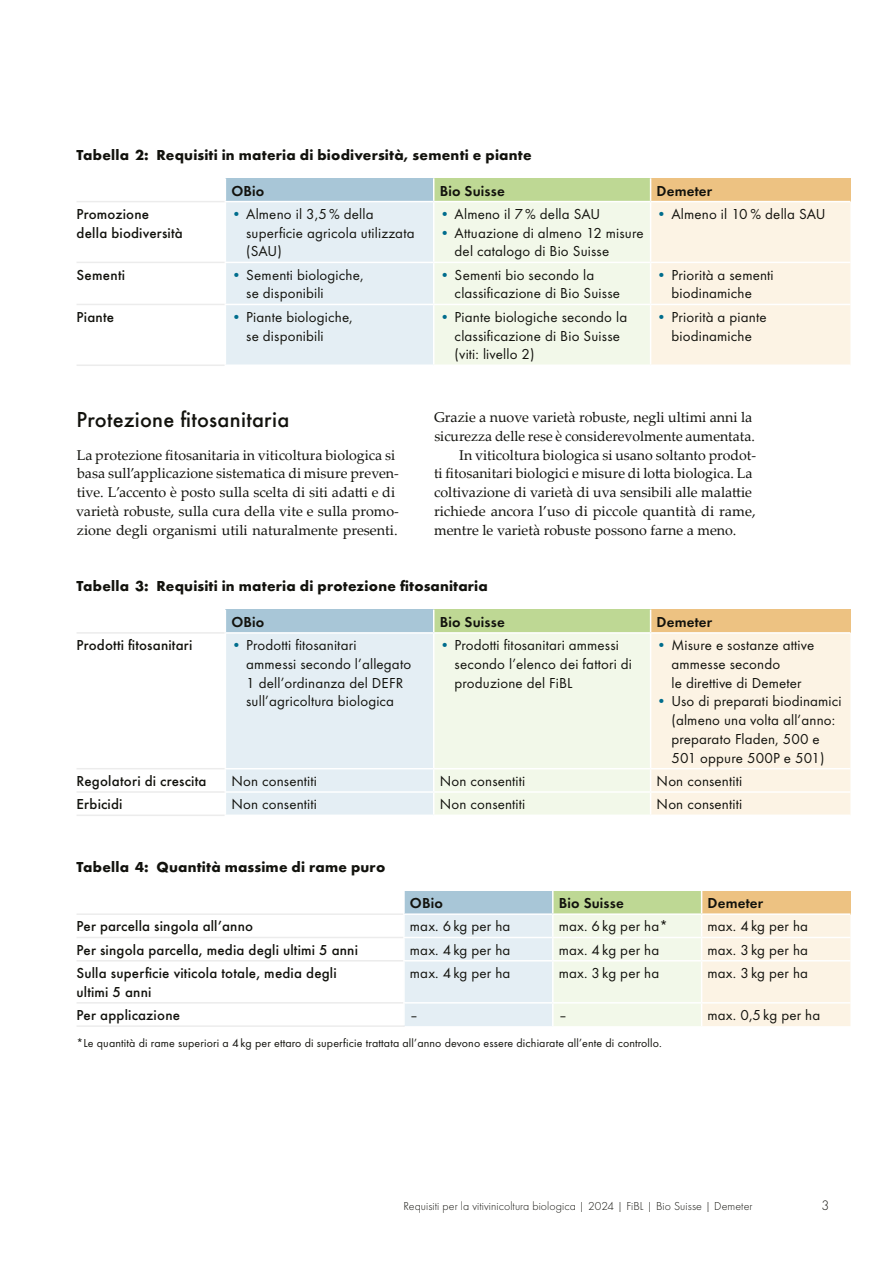
<style>
.page{position:relative;width:893px;height:1263px;background:#fff}
.page>*{position:absolute;margin:0;border:0;box-sizing:border-box;transform-origin:0 0}
.t1{font:500 22.5px "Function Pro";letter-spacing:.01em;color:#12120d}
.t2{font:15px/18.8px "Function Pro";letter-spacing:.01em;color:#12120d}
.t3{font:500 15px/18.8px "Function Pro";letter-spacing:.01em;color:#12120d}
.t4{font:700 15px "Function Pro";letter-spacing:.015em;color:#12120d}
.t5{font:600 15px "Function Pro";letter-spacing:.01em;color:#12120d}
.t6{font:14.25px/18.8px "Palatino Linotype";color:#12120d}
.t7{font:300 14.25px "Function Pro";color:#12120d}
.t8{font:12px "Function Pro";letter-spacing:.01em;color:#12120d}
.t9{font:300 12px "Function Pro";letter-spacing:.005em;color:#12120d}
.s1{color:#006d8d}
</style>
<div class="page">
<svg style="left:225px;top:610px;width:625px;height:204px;background:#ecefe4"></svg>
<hr style="left:77px;top:768px;width:148px;height:1px;background:#ececec">
<hr style="left:77px;top:791px;width:148px;height:2px;background:#ececec">
<hr style="left:77px;top:814px;width:148px;height:2px;background:#ececec">
<hr style="left:77px;top:632px;width:148px;height:2px;background:#ececec">
<svg style="left:225px;top:178px;width:625px;height:186px;background:#ebeee2"></svg>
<hr style="left:225px;top:201px;width:209px;height:1px;background:#fff">
<hr style="left:225px;top:202px;width:1px;height:60px;background:#fff">
<hr style="left:434px;top:201px;width:217px;height:1px;background:#fff">
<hr style="left:433px;top:202px;width:1px;height:60px;background:#fff">
<hr style="left:651px;top:201px;width:199px;height:1px;background:#fff">
<hr style="left:650px;top:202px;width:1px;height:60px;background:#fff">
<hr style="left:225px;top:262px;width:209px;height:1px;background:#fff">
<hr style="left:225px;top:263px;width:1px;height:41px;background:#fff">
<hr style="left:434px;top:262px;width:217px;height:1px;background:#fff">
<hr style="left:433px;top:263px;width:1px;height:41px;background:#fff">
<hr style="left:651px;top:262px;width:199px;height:1px;background:#fff">
<hr style="left:650px;top:263px;width:1px;height:41px;background:#fff">
<hr style="left:225px;top:304px;width:209px;height:1px;background:#fff">
<hr style="left:225px;top:305px;width:1px;height:59px;background:#fff">
<hr style="left:434px;top:304px;width:217px;height:1px;background:#fff">
<hr style="left:433px;top:305px;width:1px;height:59px;background:#fff">
<hr style="left:651px;top:304px;width:199px;height:1px;background:#fff">
<hr style="left:650px;top:305px;width:1px;height:59px;background:#fff">
<hr style="left:77px;top:262px;width:148px;height:1px;background:#ececec">
<hr style="left:77px;top:304px;width:148px;height:1px;background:#ececec">
<hr style="left:77px;top:364px;width:148px;height:2px;background:#ececec">
<hr style="left:77px;top:201px;width:148px;height:1px;background:#ececec">
<svg style="left:404px;top:891px;width:446px;height:135px;background:#eaece0"></svg>
<hr style="left:77px;top:913px;width:326px;height:2px;background:#ececec">
<hr style="left:77px;top:937px;width:326px;height:1px;background:#ececec">
<hr style="left:77px;top:960px;width:326px;height:1px;background:#ececec">
<hr style="left:77px;top:1002px;width:326px;height:1px;background:#ececec">
<hr style="left:77px;top:1025px;width:328px;height:2px;background:#ececec">
<p class="t4" style="left:77px;top:145px;width:456px">Tabella 2: Requisiti in materia di biodiversità, sementi e piante</p>
<p class="t5" style="left:231px;top:181px;width:34px">OBio</p>
<p class="t5" style="left:440px;top:181px;width:67px">Bio Suisse</p>
<p class="t5" style="left:657px;top:181px;width:57px">Demeter</p>
<p class="t3" style="left:77px;top:204px;width:108px">Promozione della biodiversità</p>
<p class="t2" style="left:246px;top:205px;width:170px;text-indent:-15px"><span class="s1">•</span> Almeno il 3,5 % della superficie agricola utilizzata (SAU)</p>
<p class="t2" style="left:440px;top:205px;width:162px"><span class="s1">•</span> Almeno il 7 % della SAU</p>
<p class="t2" style="left:455px;top:223px;width:191px;text-indent:-15px"><span class="s1">•</span> Attuazione di almeno 12 misure del catalogo di Bio Suisse</p>
<p class="t2" style="left:657px;top:205px;width:171px"><span class="s1">•</span> Almeno il 10 % della SAU</p>
<p class="t3" style="left:77px;top:265px;width:50px">Sementi</p>
<p class="t2" style="left:246px;top:265px;width:119px;text-indent:-15px"><span class="s1">•</span> Sementi biologiche, se disponibili</p>
<p class="t2" style="left:455px;top:265px;width:167px;text-indent:-15px"><span class="s1">•</span> Sementi bio secondo la classificazione di Bio Suisse</p>
<p class="t2" style="left:657px;top:265px;width:119px;text-align:center"><span class="s1">•</span> Priorità a sementi biodinamiche</p>
<p class="t3" style="left:77px;top:307px;width:39px">Piante</p>
<p class="t2" style="left:246px;top:307px;width:108px;text-indent:-15px"><span class="s1">•</span> Piante biologiche, se disponibili</p>
<p class="t2" style="left:455px;top:307px;width:174px;text-indent:-15px"><span class="s1">•</span> Piante biologiche secondo la classificazione di Bio Suisse (viti: livello 2)</p>
<p class="t2" style="left:657px;top:307px;width:111px;text-align:center"><span class="s1">•</span> Priorità a piante biodinamiche</p>
<h1 class="t1" style="left:77px;top:406px;width:214px">Protezione fitosanitaria</h1>
<p class="t6" style="left:76px;top:445px;width:324px">La protezione fitosanitaria in viticoltura biologica si basa sull’applicazione sistematica di misure preven&shy;tive. L’accento è posto sulla scelta di siti adatti e di varietà robuste, sulla cura della vite e sulla promo&shy;zione degli organismi utili naturalmente presenti.</p>
<p class="t6" style="left:434px;top:407px;width:320px">Grazie a nuove varietà robuste, negli ultimi anni la</p>
<p class="t6" style="left:434px;top:426px;width:322px">sicurezza delle rese è considerevolmente aumentata.</p>
<p class="t6" style="left:459px;top:445px;width:298px">In viticoltura biologica si usano soltanto prodot-</p>
<p class="t6" style="left:434px;top:464px;width:320px">ti fitosanitari biologici e misure di lotta biologica. La</p>
<p class="t6" style="left:434px;top:482px;width:319px">coltivazione di varietà di uva sensibili alle malattie</p>
<p class="t6" style="left:434px;top:501px;width:323px">richiede ancora l’uso di piccole quantità di rame,</p>
<p class="t6" style="left:434px;top:520px;width:304px">mentre le varietà robuste possono farne a meno.</p>
<p class="t4" style="left:77px;top:577px;width:413px">Tabella 3: Requisiti in materia di protezione fitosanitaria</p>
<p class="t5" style="left:231px;top:613px;width:34px">OBio</p>
<p class="t5" style="left:440px;top:613px;width:67px">Bio Suisse</p>
<p class="t5" style="left:657px;top:613px;width:57px">Demeter</p>
<p class="t3" style="left:77px;top:636px;width:117px">Prodotti fitosanitari</p>
<p class="t2" style="left:246px;top:636px;width:166px;text-indent:-15px"><span class="s1">•</span> Prodotti fitosanitari<br>ammessi secondo l’allegato<br>1 dell’ordinanza del DEFR sull’agricoltura biologica</p>
<p class="t2" style="left:455px;top:636px;width:179px;text-indent:-15px"><span class="s1">•</span> Prodotti fitosanitari ammessi secondo l’elenco dei fattori di produzione del FiBL</p>
<p class="t2" style="left:671px;top:636px;width:144px;text-indent:-15px"><span class="s1">•</span> Misure e sostanze attive ammesse secondo<br>le direttive di Demeter</p>
<p class="t2" style="left:657px;top:692px;width:187px;text-align:center"><span class="s1">•</span> Uso di preparati biodinamici (almeno una volta all’anno: preparato Fladen, 500 e<br>501 oppure 500P e 501)</p>
<p class="t3" style="left:77px;top:771px;width:131px">Regolatori di crescita</p>
<p class="t2" style="left:231px;top:772px;width:87px">Non consentiti</p>
<p class="t2" style="left:440px;top:772px;width:87px">Non consentiti</p>
<p class="t2" style="left:657px;top:772px;width:87px">Non consentiti</p>
<p class="t3" style="left:77px;top:795px;width:48px">Erbicidi</p>
<p class="t2" style="left:231px;top:795px;width:87px">Non consentiti</p>
<p class="t2" style="left:440px;top:795px;width:87px">Non consentiti</p>
<p class="t2" style="left:657px;top:795px;width:87px">Non consentiti</p>
<p class="t4" style="left:77px;top:858px;width:310px">Tabella 4: Quantità massime di rame puro</p>
<p class="t5" style="left:410px;top:894px;width:34px">OBio</p>
<p class="t5" style="left:559px;top:894px;width:67px">Bio Suisse</p>
<p class="t5" style="left:708px;top:894px;width:57px">Demeter</p>
<p class="t3" style="left:77px;top:917px;width:178px">Per parcella singola all’anno</p>
<p class="t2" style="left:410px;top:917px;width:102px">max. 6 kg per ha</p>
<p class="t2" style="left:559px;top:917px;width:111px">max. 6 kg per ha*</p>
<p class="t2" style="left:708px;top:917px;width:102px">max. 4 kg per ha</p>
<p class="t3" style="left:77px;top:940px;width:283px">Per singola parcella, media degli ultimi 5 anni</p>
<p class="t2" style="left:410px;top:940px;width:102px">max. 4 kg per ha</p>
<p class="t2" style="left:559px;top:940px;width:102px">max. 4 kg per ha</p>
<p class="t2" style="left:708px;top:940px;width:102px">max. 3 kg per ha</p>
<p class="t3" style="left:77px;top:963px;width:262px">Sulla superficie viticola totale, media degli ultimi 5 anni</p>
<p class="t2" style="left:410px;top:964px;width:102px">max. 4 kg per ha</p>
<p class="t2" style="left:559px;top:964px;width:102px">max. 3 kg per ha</p>
<p class="t2" style="left:708px;top:964px;width:102px">max. 3 kg per ha</p>
<p class="t3" style="left:77px;top:1005px;width:105px">Per applicazione</p>
<p class="t2" style="left:410px;top:1006px;width:10px">–</p>
<p class="t2" style="left:559px;top:1006px;width:10px">–</p>
<p class="t2" style="left:708px;top:1006px;width:114px">max. 0,5 kg per ha</p>
<p class="t8" style="left:77px;top:1035px;width:587px">*Le quantità di rame superiori a 4 kg per ettaro di superficie trattata all’anno devono essere dichiarate all’ente di controllo.</p>
<p class="t9" style="left:403px;top:1199px;width:351px">Requisiti per la vitivinicoltura biologica | 2024 | FiBL | Bio Suisse | Demeter</p>
<p class="t7" style="left:821px;top:1197px;width:9px">3</p>
</div>
